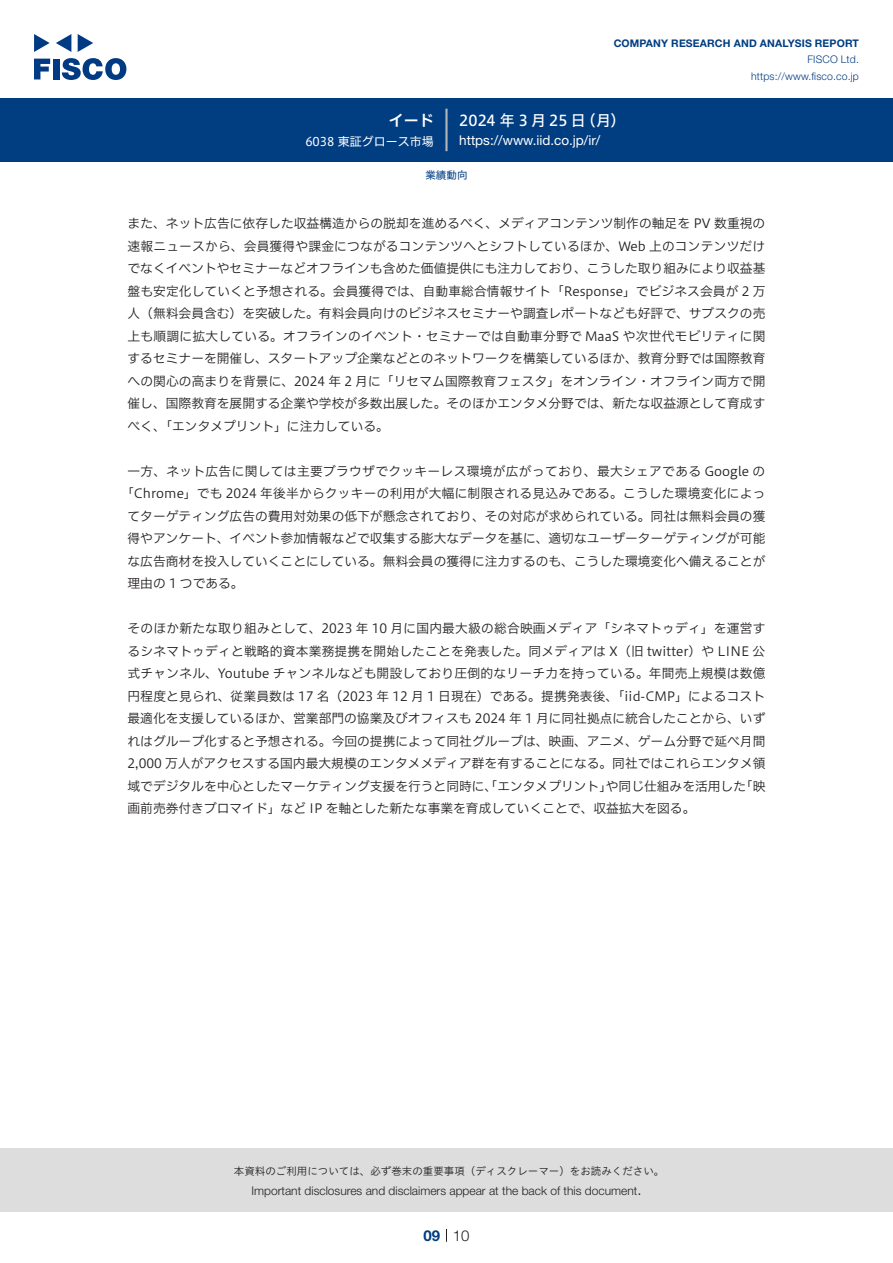
<style>
.page{position:relative;width:893px;height:1263px;background:#fff}
.page>*{position:absolute;margin:0;border:0;box-sizing:border-box;transform-origin:0 0}
.t1{font:15px "Hiragino UD Sans F Std N W5";letter-spacing:.21em;color:#fff}
.t2{font:300 15px "Helvetica Neue LT Std";color:#231f20}
.t3{font:15px "Hiragino UD Sans F Std N W6";color:#fff}
.t4{font:700 15px "Helvetica Neue LT Std";color:#003d81}
.t5{font:13.5px "Helvetica Neue LT Std";color:#fff}
.本文{font:12.75px/22.5px "Hiragino UD Sans F Std N W3";color:#231f20;text-align:justify}
.本文-2{font:12.75px "Hiragino UD Sans F Std N W3";letter-spacing:.025em;color:#231f20}
.t6{font:300 12px "Helvetica Neue LT Std";color:#231f20}
.t7{font:12px "Hiragino UD Sans F Std N W4";color:#fff}
.t8{font:10.5px "Hiragino UD Sans Std W3";color:#231f20}
.t9{font:700 10.5px "Helvetica Neue LT Std";letter-spacing:.015em;color:#003d81}
.t10{font:300 10.5px/16.5px "Helvetica Neue LT Std";letter-spacing:.015em;color:#003d81;text-align:right}
.ヘッダー{font:10.5px "Hiragino UD Sans F Std N W4";color:#003d81}
</style>
<div class="page">
<div style="left:0;top:1148px;width:893px;height:64px;background:#ddd"></div>
<svg style="left:34px;top:59px;width:16px;height:20px"></svg>
<div style="left:53px;top:59px;width:6px;height:20px;background:#003a83"></div>
<svg style="left:62px;top:58px;width:64px;height:22px"></svg>
<svg style="left:34px;top:34px;width:16px;height:18px"></svg>
<svg style="left:78px;top:34px;width:15px;height:18px"></svg>
<svg style="left:56px;top:34px;width:15px;height:18px"></svg>
<div style="left:0;top:98px;width:893px;height:64px;background:#003d81"></div>
<hr style="left:445px;top:109px;width:3px;height:42px;background:#b5b5b6">
<svg style="left:446px;top:1229px;width:1px;height:13px"></svg>
<p class="t3" style="left:389px;top:109px;width:46px">イード</p>
<p class="t7" style="left:305px;top:132px;width:130px">6038 東証グロース市場</p>
<p class="t9" style="left:614px;top:37px;width:247px">COMPANY RESEARCH AND ANALYSIS REPORT</p>
<p class="t10" style="left:751px;top:51px;width:109px">FISCO Ltd. https://www.fisco.co j p.</p>
<p class="t1" style="left:581px;top:109px;width:46px">（月(</p>
<p class="t1" style="left:459px;top:109px;width:128px">2024年3月25日</p>
<p class="t5" style="left:459px;top:132px;width:143px">https: / / w w w . i i d . c o j p. /i r/</p>
<p class="ヘッダー" style="left:425px;top:167px;width:43px">業績動向</p>
<p class="本文" style="left:128px;top:211px;width:639px">また、ネット広告に依存した収益構造からの脱却を進めるべく、メディアコンテンツ制作の軸足を PV 数重視の速報ニュースから、会員獲得や課金につながるコンテンツへとシフトしているほか、Web 上のコンテンツだけでなくイベントやセミナーなどオフラインも含めた価値提供にも注力しており、こうした取り組みにより収益基盤も安定化していくと予想される。会員獲得では、自動車総合情報サイト「Response」でビジネス会員が 2 万人（無料会員含む）を突破した。有料会員向けのビジネスセミナーや調査レポートなども好評で、サブスクの売上も順調に拡大している。オフラインのイベント・セミナーでは自動車分野で MaaS や次世代モビリティに関するセミナーを開催し、スタートアップ企業などとのネットワークを構築しているほか、教育分野では国際教育への関心の高まりを背景に、2024 年 2 月に「リセマム国際教育フェスタ」をオンライン・オフライン両方で開催し、国際教育を展開する企業や学校が多数出展した。そのほかエンタメ分野では、新たな収益源として育成すべく、「エンタメプリント」に注力している。</p>
<p class="本文-2" style="left:128px;top:461px;width:639px">一方、ネット広告に関しては主要ブラウザでクッキーレス環境が広がっており、最大シェアである Google の</p>
<p class="本文" style="left:121px;top:481px;width:646px">「Chrome」でも 2024 年後半からクッキーの利用が大幅に制限される見込みである。こうした環境変化によっ</p>
<p class="本文" style="left:128px;top:504px;width:639px">てターゲティング広告の費用対効果の低下が懸念されており、その対応が求められている。同社は無料会員の獲</p>
<p class="本文" style="left:128px;top:526px;width:639px">得やアンケート、イベント参加情報などで収集する膨大なデータを基に、適切なユーザーターゲティングが可能</p>
<p class="本文" style="left:128px;top:549px;width:639px">な広告商材を投入していくことにしている。無料会員の獲得に注力するのも、こうした環境変化へ備えることが</p>
<p class="本文" style="left:128px;top:571px;width:118px">理由の 1 つである。</p>
<p class="本文" style="left:128px;top:616px;width:639px;text-align:right">そのほか新たな取り組みとして、2023 年 10 月に国内最大級の総合映画メディア「シネマトゥディ」を運営するシネマトゥディと戦略的資本業務提携を開始したことを発表した。同メディアは X（旧 twitter）や LINE 公式チャンネル、Youtube チャンネルなども開設しており圧倒的なリーチ力を持っている。年間売上規模は数億円程度と見られ、従業員数は 17 名（2023 年 12 月 1 日現在）である。提携発表後、「iid-CMP」によるコスト最適化を支援しているほか、営業部門の協業及びオフィスも 2024 年 1 月に同社拠点に統合したことから、いずれはグループ化すると予想される。今回の提携によって同社グループは、映画、アニメ、ゲーム分野で延べ月間2,000 万人がアクセスする国内最大規模のエンタメメディア群を有することになる。同社ではこれらエンタメ領「映</p>
<p class="本文" style="left:128px;top:774px;width:569px">域でデジタルを中心としたマーケティング支援を行うと同時に、「エンタメプリント」<br>画前売券付きブロマイド」など IP を軸とした新たな事業を育成していくことで、収益拡大を図る。</p>
<p class="本文" style="left:606px;top:774px;width:142px">や同じ仕組みを活用した</p>
<p class="t8" style="left:234px;top:1163px;width:432px">本資料のご利用については、必ず巻末の重要事項（ディスクレーマー）をお読みください。</p>
<p class="t2" style="left:637px;top:1180px;width:6px">.</p>
<p class="t6" style="left:251px;top:1183px;width:387px">Important disclosures and disclaimers appear at the back of this document</p>
<p class="t4" style="left:423px;top:1226px;width:18px">09</p>
<p class="t2" style="left:453px;top:1226px;width:18px">10</p>
</div>
